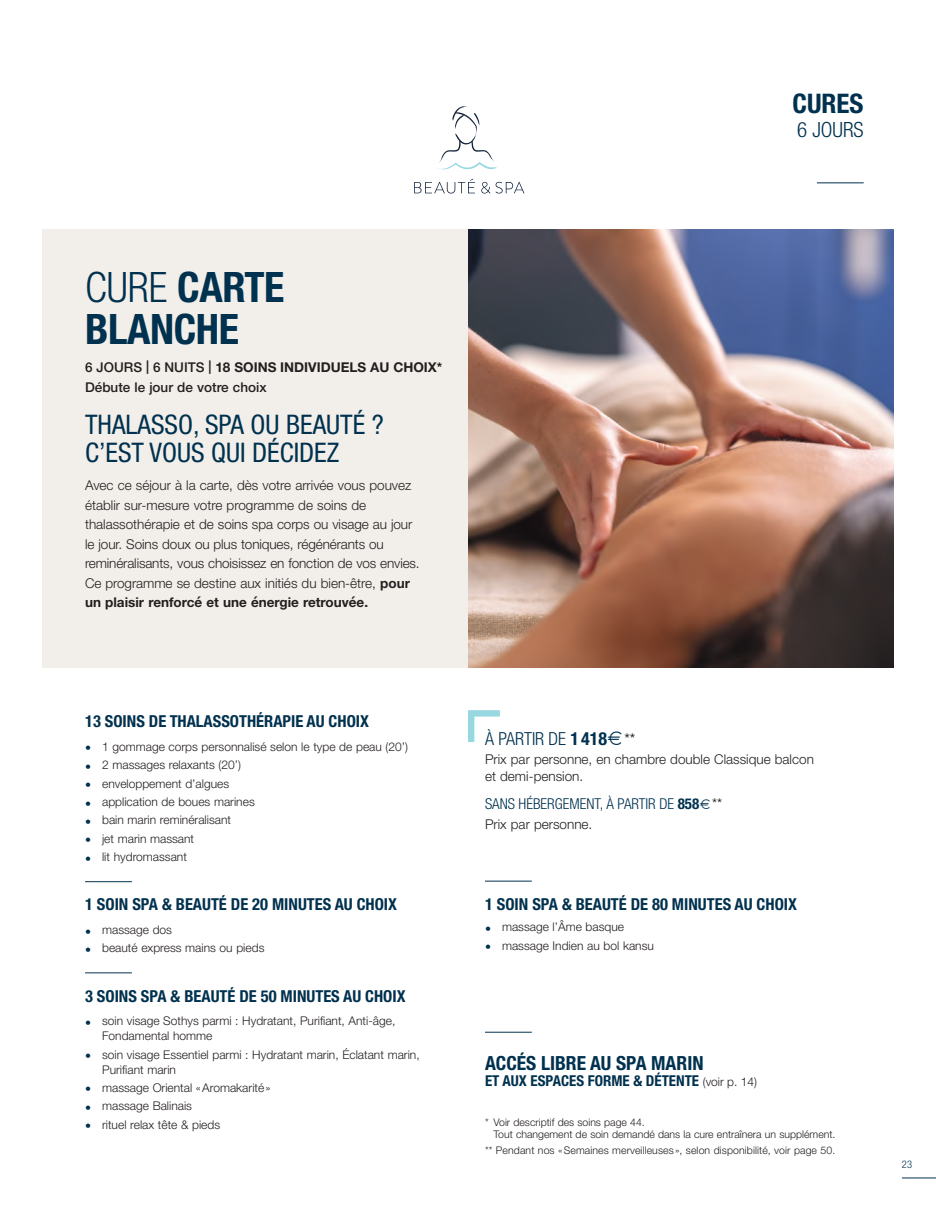
<style>
.page{position:relative;width:936px;height:1212px;background:#fff}
.page>*{position:absolute;margin:0;border:0;box-sizing:border-box;transform-origin:0 0}
.t1{font:700 condensed 42px/42px "Helvetica Neue";letter-spacing:-.01em;color:#00314e}
.t2{font:condensed 27px/28.5px "Helvetica Neue";color:#00314e}
.t3{font:700 condensed 27px "Helvetica Neue";color:#00314e}
.t4{font:300 condensed 21px "Helvetica Neue";color:#00314e}
.t5{font:700 condensed 19.5px "Helvetica Neue";color:#00314e}
.t6{font:300 condensed 18px "Helvetica Neue";color:#00314e}
.t7{font:700 condensed 16.5px "Helvetica Neue";color:#00314e}
.t8{font:700 condensed 15px "Helvetica Neue";color:#00314e}
.t9{font:300 condensed 15px "Helvetica Neue";color:#00314e}
.t10{font:300 13.5px/19.5px "Helvetica Neue";color:#241f1f}
.t11{font:500 13.5px/19.5px "Helvetica Neue";color:#241f1f}
.t12{font:300 12px/15px "Helvetica Neue";color:#241f1f}
.t13{font:300 10.5px/12px "Helvetica Neue";color:#241f1f}
.t14{font:300 condensed 10.5px "Helvetica Neue";color:#00314e}
.s1{font-weight:300}
.s2{font-weight:700}
.s3{color:#00314e}
.s4{font-size:16.5px;color:#241f1f}
.s5{color:#241f1f}
.s6{font-weight:300;font-stretch:normal;font-size:12px;color:#241f1f}
</style>
<div class="page">
<hr style="left:901px;top:1177px;width:34px;height:1px;background:#00314e">
<img style="left:468px;top:230px;width:425px;height:438px">
<div style="left:43px;top:230px;width:425px;height:438px;background:#f2eeea"></div>
<svg style="left:438px;top:106px;width:60px;height:63px"></svg>
<svg style="left:414px;top:179px;width:61px;height:15px"></svg>
<svg style="left:481px;top:182px;width:43px;height:12px"></svg>
<hr style="left:816px;top:183px;width:47px;height:1px;background:#00314e">
<svg style="left:468px;top:710px;width:32px;height:32px"></svg>
<hr style="left:85px;top:881px;width:47px;height:1px;background:#00314e">
<hr style="left:85px;top:972px;width:47px;height:1px;background:#00314e">
<hr style="left:485px;top:881px;width:46px;height:1px;background:#00314e">
<hr style="left:485px;top:1032px;width:46px;height:1px;background:#00314e">
<h2 class="t3" style="left:792px;top:94px;width:73px">CURES</h2>
<h3 class="t4" style="left:797px;top:122px;width:68px">6 JOURS</h3>
<h1 class="t1" style="left:85px;top:270px;width:201px"><span class="s1">CURE</span> CARTE<br>BLANCHE</h1>
<p class="t11" style="left:85px;top:359px;width:359px">6 JOURS | 6 NUITS | <span class="s2">18 SOINS INDIVIDUELS AU CHOIX*<br></span>Débute le jour de votre choix</p>
<h2 class="t2" style="left:85px;top:412px;width:300px">THALASSO, SPA OU BEAUTÉ ?<br>C’EST VOUS QUI DÉCIDEZ</h2>
<p class="t10" style="left:85px;top:477px;width:336px">Avec ce séjour à la carte, dès votre arrivée vous pouvez établir sur-mesure votre programme de soins de thalassothérapie et de soins spa corps ou visage au jour le jour. Soins doux ou plus toniques, régénérants ou reminéralisants, vous choisissez en fonction de vos envies.<br>Ce programme se destine aux initiés du bien-être, <span class="s2">pour un plaisir renforcé et une énergie retrouvée.</span></p>
<h3 class="t7" style="left:85px;top:715px;width:285px">13 SOINS DE THALASSOTHÉRAPIE AU CHOIX</h3>
<p class="t12" style="left:85px;top:740px;width:324px"><span class="s3">•</span> 1 gommage corps personnalisé selon le type de peau (20’)</p>
<p class="t12" style="left:85px;top:759px;width:157px"><span class="s3">•</span> 2 massages relaxants (20’)</p>
<p class="t12" style="left:85px;top:777px;width:146px"><span class="s3">•</span> enveloppement d’algues</p>
<p class="t12" style="left:85px;top:795px;width:171px"><span class="s3">•</span> application de boues marines</p>
<p class="t12" style="left:85px;top:814px;width:147px"><span class="s3">•</span> bain marin reminéralisant</p>
<p class="t12" style="left:85px;top:832px;width:111px"><span class="s3">•</span> jet marin massant</p>
<p class="t12" style="left:85px;top:851px;width:103px"><span class="s3">•</span> lit hydromassant</p>
<h3 class="t7" style="left:85px;top:899px;width:313px">1 SOIN SPA &amp; BEAUTÉ DE 20 MINUTES AU CHOIX</h3>
<p class="t12" style="left:85px;top:923px;width:88px"><span class="s3">•</span> massage dos</p>
<p class="t12" style="left:85px;top:942px;width:181px"><span class="s3">•</span> beauté express mains ou pieds</p>
<h3 class="t7" style="left:85px;top:990px;width:322px">3 SOINS SPA &amp; BEAUTÉ DE 50 MINUTES AU CHOIX</h3>
<p class="t12" style="left:102px;top:1014px;width:295px;text-indent:-17px"><span class="s3">•</span> soin visage Sothys parmi : Hydratant, Purifiant, Anti-âge,<br>Fondamental homme</p>
<p class="t12" style="left:102px;top:1048px;width:319px;text-indent:-17px"><span class="s3">•</span> soin visage Essentiel parmi : Hydratant marin, Éclatant marin,<br>Purifiant marin</p>
<p class="t12" style="left:85px;top:1081px;width:187px"><span class="s3">•</span> massage Oriental «Aromakarité»</p>
<p class="t12" style="left:85px;top:1100px;width:108px"><span class="s3">•</span> massage Balinais</p>
<p class="t12" style="left:85px;top:1118px;width:137px"><span class="s3">•</span> rituel relax tête &amp; pieds</p>
<h3 class="t6" style="left:485px;top:732px;width:152px">À PARTIR DE <span class="s2">1418</span> <span class="s4">**</span></h3>
<p class="t10" style="left:485px;top:752px;width:330px;line-height:16.5px">Prix par personne, en chambre double Classique balcon et demi-pension.</p>
<p class="t9" style="left:485px;top:798px;width:238px">SANS HÉBERGEMENT, À PARTIR DE <span class="s2">858</span> <span class="s5">**</span></p>
<p class="t10" style="left:485px;top:815px;width:109px">Prix par personne.</p>
<h3 class="t7" style="left:485px;top:898px;width:313px">1 SOIN SPA &amp; BEAUTÉ DE 80 MINUTES AU CHOIX</h3>
<p class="t12" style="left:485px;top:921px;width:141px"><span class="s3">•</span> massage l’Âme basque</p>
<p class="t12" style="left:485px;top:939px;width:170px"><span class="s3">•</span> massage Indien au bol kansu</p>
<h3 class="t5" style="left:485px;top:1055px;width:220px">ACCÉS LIBRE AU SPA MARIN</h3>
<p class="t8" style="left:485px;top:1075px;width:273px">ET AUX ESPACES FORME &amp; DÉTENTE <span class="s6">(voir p. 14)</span></p>
<p class="t13" style="left:493px;top:1117px;width:343px;text-indent:-9px">* Voir descriptif des soins page 44.<br>Tout changement de soin demandé dans la cure entraînera un supplément.</p>
<p class="t13" style="left:485px;top:1146px;width:352px">** Pendant nos «Semaines merveilleuses», selon disponibilité, voir page 50.</p>
<p class="t14" style="left:901px;top:1161px;width:12px">23</p>
</div>
